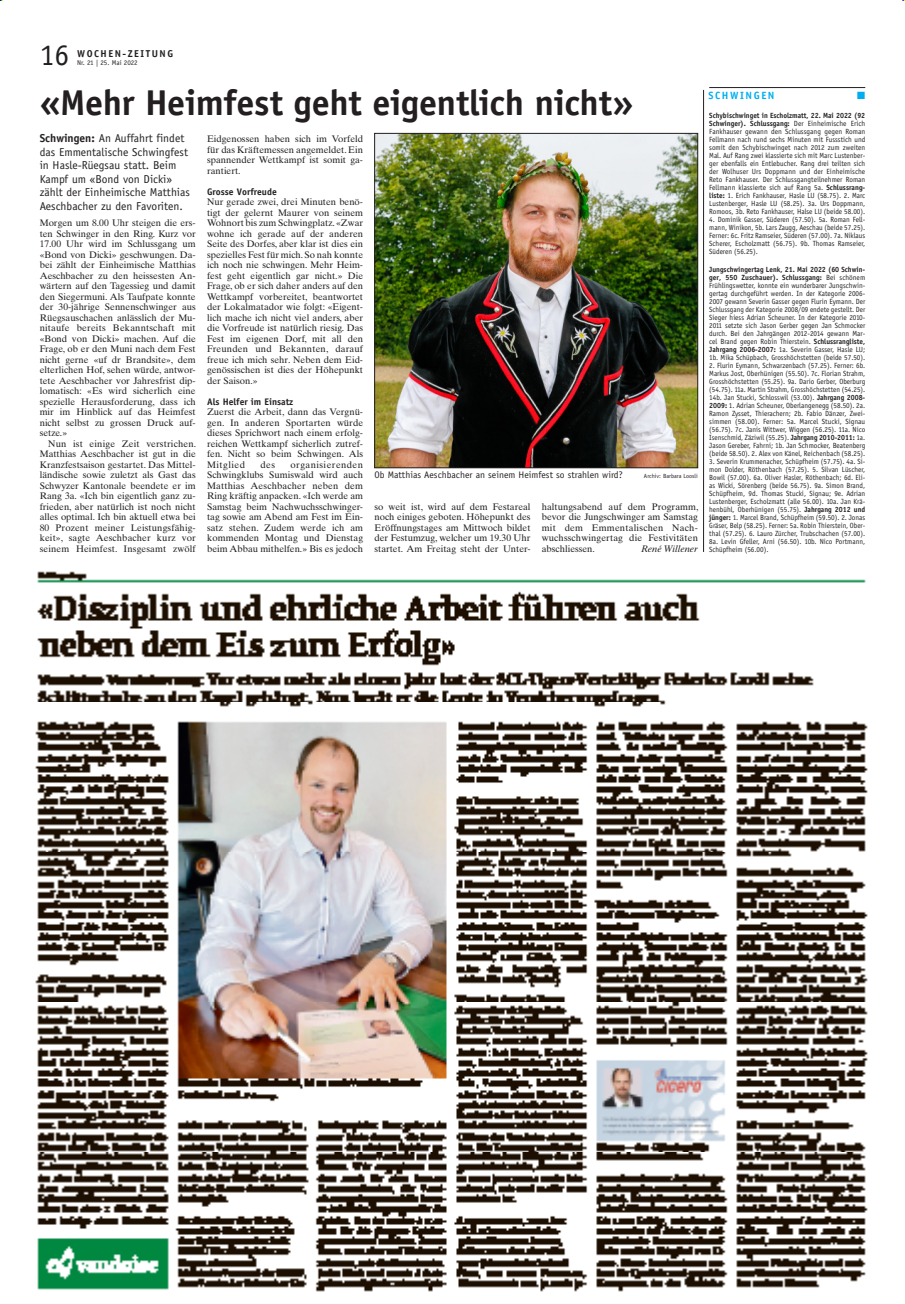
<style>
.page{position:relative;width:905px;height:1304px;background:#fff}
.page>*{position:absolute;margin:0;border:0;box-sizing:border-box;transform-origin:0 0}
.t1{font:700 36px "AT Officina Sans";letter-spacing:-.01em;color:#231f20}
.t2{font:30px "AT Officina Sans";color:#231f20}
.t3{font:11.5px/13.5px "AT Officina Sans";color:#231f20}
.Grundschrift{font:700 10.5px "AT Officina Sans";letter-spacing:.15em;color:#00aeef}
.Grundschrift-2{font:10.5px "Zapf Dingbats ITC";color:#00aeef}
.t4{font:700 10px "AT Officina Sans";letter-spacing:.15em;color:#231f20}
.Grundschrift_o__Einz{font:9.5px/10.5px "Times Ten";color:#231f20;text-align:justify}
.t5{font:9.5px "AT Officina Sans";color:#231f20}
.Grundschrift_o__Einz-2{font:700 9.5px "AT Officina Sans";color:#231f20}
.Grundschrift_o__Einz-3{font:italic 9.5px "Times Ten";color:#231f20}
.t6{font:7.5px/8px "AT Officina Sans";color:#231f20;text-align:justify;scale:.95 1}
.t7{font:7.5px/8px "AT Officina Sans";color:#231f20;text-align:justify}
.t8{font:7px "AT Officina Sans";color:#231f20}
.t9{font:6px "AT Officina Sans";color:#231f20}
.s1{font-weight:700}
</style>
<div class="page">
<hr style="left:703px;top:90px;width:1px;height:462px;background:#231f20">
<img style="left:35px;top:571px;width:833px;height:721px">
<img style="left:376px;top:135px;width:319px;height:331px">
<div style="left:374px;top:133px;width:323px;height:335px;border:1px solid #231f20"></div>
<hr style="left:709px;top:87px;width:156px;height:1px;background:#231f20">
<p class="t2" style="left:40px;top:37px;width:31px">16</p>
<p class="t4" style="left:77px;top:48px;width:97px">WOCHEN-ZEITUNG</p>
<p class="t8" style="left:77px;top:59px;width:62px">Nr. 21 | 25. Mai 2022</p>
<p class="t1" style="left:40px;top:80px;width:595px">«Mehr Heimfest geht eigentlich nicht»</p>
<p class="t3" style="left:40px;top:132px;width:152px"><span class="s1">Schwingen:</span> An Auffahrt findet das Emmentalische Schwingfest in Hasle-Rüegsau statt. Beim<br>Kampf um «Bond von Dicki» zählt der Einheimische Matthias<br>Aeschbacher zu den Favoriten.</p>
<p class="Grundschrift_o__Einz" style="left:207px;top:134px;width:157px">Eidgenossen haben sich im Vorfeld für das Kräftemessen angemeldet. Ein spannender Wettkampf ist somit ga&shy;rantiert.</p>
<p class="Grundschrift_o__Einz-2" style="left:207px;top:186px;width:71px">Grosse Vorfreude</p>
<p class="Grundschrift_o__Einz" style="left:207px;top:197px;width:157px">Nur gerade zwei, drei Minuten benö&shy;tigt der gelernt Maurer von seinem Wohnort bis zum Schwingplatz. «Zwar wohne ich gerade auf der anderen Seite des Dorfes, aber klar ist dies ein spezielles Fest für mich. So nah konnte ich noch nie schwingen. Mehr Heim&shy;fest geht eigentlich gar nicht.» Die Frage, ob er sich daher anders auf den Wettkampf vorbereitet, beantwortet der Lokalmatador wie folgt: «Eigent&shy;lich mache ich nicht viel anders, aber die Vorfreude ist natürlich riesig. Das Fest im eigenen Dorf, mit all den Freunden und Bekannten, darauf freue ich mich sehr. Neben dem Eid&shy;genössischen ist dies der Höhepunkt der Saison.»</p>
<p class="Grundschrift_o__Einz-2" style="left:207px;top:396px;width:88px">Als Helfer im Einsatz</p>
<p class="Grundschrift_o__Einz" style="left:207px;top:407px;width:158px">Zuerst die Arbeit, dann das Vergnü&shy;gen. In anderen Sportarten würde dieses Sprichwort nach einem erfolg&shy;reichen Wettkampf sicherlich zutref&shy;fen. Nicht so beim Schwingen. Als Mitglied</p>
<p class="Grundschrift_o__Einz" style="left:40px;top:218px;width:158px">Morgen um 8.00 Uhr steigen die ers&shy;ten Schwinger in den Ring. Kurz vor 17.00 Uhr wird im Schlussgang um «Bond von Dicki» geschwungen. Da&shy;bei zählt der Einheimische Matthias Aeschbacher zu den heissesten An&shy;wärtern auf den Tagessieg und damit den Siegermuni. Als Taufpate konnte der 30-jährige Sennenschwinger aus Rüegsauschachen anlässlich der Mu&shy;nitaufe bereits Bekanntschaft mit «Bond von Dicki» machen. Auf die Frage, ob er den Muni nach dem Fest nicht gerne «uf dr Brandsite», dem elterlichen Hof, sehen würde, antwor&shy;tete Aeschbacher vor Jahresfrist dip&shy;lomatisch: «Es wird sicherlich eine spezielle Herausforderung, dass ich mir im Hinblick auf das Heimfest nicht selbst zu grossen Druck auf&shy;setze.»</p>
<p class="Grundschrift_o__Einz" style="left:40px;top:438px;width:158px;text-indent:9px">Nun ist einige Zeit verstrichen.<br>Matthias Aeschbacher ist gut in die Kranzfestsaison gestartet. Das Mittel&shy;ländische sowie zuletzt als Gast das Schwyzer Kantonale beendete er im Rang 3a. «Ich bin eigentlich ganz zu&shy;frieden, aber natürlich ist noch nicht alles optimal. Ich bin aktuell etwa bei 80 Prozent meiner Leistungsfähig&shy;keit», sagte Aeschbacher kurz vor seinem Heimfest. Insgesamt zwölf</p>
<p class="Grundschrift_o__Einz" style="left:207px;top:459px;width:157px;text-indent:83px">organisierenden Schwingklubs Sumiswald wird auch Matthias Aeschbacher neben dem Ring kräftig anpacken. «Ich werde am Samstag beim Nachwuchsschwinger&shy;tag sowie am Abend am Fest im Ein&shy;satz stehen. Zudem werde ich am kommenden Montag und Dienstag beim Abbau mithelfen.» Bis es jedoch</p>
<p class="Grundschrift_o__Einz" style="left:260px;top:459px;width:16px">des</p>
<p class="t5" style="left:374px;top:470px;width:250px">Ob Matthias Aeschbacher an seinem Heimfest so strahlen wird?</p>
<p class="t9" style="left:643px;top:473px;width:55px">Archiv: Barbara Loosli</p>
<p class="Grundschrift_o__Einz" style="left:374px;top:501px;width:157px">so weit ist, wird auf dem Festareal noch einiges geboten. Höhepunkt des Eröffnungstages am Mittwoch bildet der Festumzug, welcher um 19.30 Uhr startet. Am Freitag steht der Unter-</p>
<p class="Grundschrift_o__Einz" style="left:541px;top:501px;width:158px">haltungsabend auf dem Programm, bevor die Jungschwinger am Samstag mit dem Emmentalischen Nach&shy;wuchsschwingertag die Festivitäten abschliessen.</p>
<p class="Grundschrift_o__Einz-3" style="left:641px;top:543px;width:58px">René Willener</p>
<p class="Grundschrift" style="left:708px;top:89px;width:68px">SCHWINGEN</p>
<p class="Grundschrift-2" style="left:857px;top:91px;width:9px">■</p>
<p class="t7" style="left:709px;top:112px;width:157px"><span class="s1">Schybischwinget in Escholzmatt, 22. Mai 2022 (92<br>Schwinger). Schlussgang:</span> Der Einheimische Erich Fankhauser gewann den Schlussgang gegen Roman Fellmann nach rund sechs Minuten mit Fussstich und somit den Schybischwinget nach 2012 zum zweiten Mal. Auf Rang zwei klassierte sich mit Marc Lustenber&shy;ger ebenfalls ein Entlebucher. Rang drei teilten sich der Wolhuser Urs Doppmann und der Einheimische Reto Fankhauser. Der Schlussgangteilnehmer Roman Fellmann klassierte sich auf Rang 5a. <span class="s1">Schlussrang&shy;liste:</span> 1. Erich Fankhauser, Hasle LU (58.75). 2. Marc Lustenberger, Hasle LU (58.25). 3a. Urs Doppmann, Romoos, 3b. Reto Fankhauser, Halse LU (beide 58.00).</p>
<p class="t6" style="left:709px;top:216px;width:166px">4. Dominik Gasser, Süderen (57.50). 5a. Roman Fell&shy;mann, Winikon, 5b. Lars Zaugg, Aeschau (beide 57.25).<br>Ferner: 6c. Fritz Ramseier, Süderen (57.00). 7a. Niklaus Scherer, Escholzmatt (56.75). 9b. Thomas Ramseier, Süderen (56.25).</p>
<p class="t7" style="left:709px;top:265px;width:157px"><span class="s1">Jungschwingertag Lenk, 21. Mai 2022 (60 Schwin&shy;ger, 550 Zuschauer). Schlussgang:</span> Bei schönem Frühlingswetter, konnte ein wunderbarer Jungschwin&shy;gertag durchgeführt werden. In der Kategorie 2006- 2007 gewann Severin Gasser gegen Flurin Eymann. Der Schlussgang der Kategorie 2008/09 endete gestellt. Der Sieger hiess Adrian Scheuner. In der Kategorie 2010- 2011 setzte sich Jason Gerber gegen Jan Schmocker durch. Bei den Jahrgängen 2012-2014 gewann Mar&shy;cel Brand gegen Robin Thierstein. <span class="s1">Schlussrangliste, Jahrgang 2006-2007:</span> 1a. Severin Gasser, Hasle LU; 1b. Mika Schüpbach, Grosshöchstetten (beide 57.50).</p>
<p class="t6" style="left:709px;top:361px;width:166px">2. Flurin Eymann, Schwarzenbach (57.25). Ferner: 6b.<br>Markus Jost, Oberhünigen (55.50). 7c. Florian Strahm, Grosshöchstetten (55.25). 9a. Dario Gerber, Oberburg (54.75). 11a. Martin Strahm, Grosshöchstetten (54.25).<br>14b. Jan Stucki, Schlosswil (53.00). <span class="s1">Jahrgang 2008- 2009:</span> 1. Adrian Scheuner, Oberlangenegg (58.50). 2a.<br>Ramon Zysset, Thierachern; 2b. Fabio Dänzer, Zwei&shy;simmen (58.00). Ferner: 5a. Marcel Stucki, Signau (56.75). 7c. Janis Wittwer, Wiggen (56.25). 11a. Nico Isenschmid, Zäziwil (55.25). <span class="s1">Jahrgang 2010-2011:</span> 1a.<br>Jason Gereber, Fahrni; 1b. Jan Schmocker, Beatenberg (beide 58.50). 2. Alex von Känel, Reichenbach (58.25).</p>
<p class="t6" style="left:709px;top:457px;width:166px">3. Severin Krummenacher, Schüpfheim (57.75). 4a. Si&shy;mon Dolder, Röthenbach (57.25). 5. Silvan Lüscher, Bowil (57.00). 6a. Oliver Hasler, Röthenbach; 6d. Eli&shy;as Wicki, Sörenberg (beide 56.75). 9a. Simon Brand, Schüpfheim, 9d. Thomas Stucki, Signau; 9e. Adrian Lustenberger, Escholzmatt (alle 56.00). 10a. Jan Krä&shy;henbühl, Oberhünigen (55.75). <span class="s1">Jahrgang 2012 und jünger:</span> 1. Marcel Brand, Schüpfheim (59.50). 2. Jonas Gräser, Belp (58.25). Ferner: 5a. Robin Thierstein, Ober&shy;thal (57.25). 6. Lauro Zürcher, Trubschachen (57.00).<br>8a. Levin Gfeller, Arni (56.50). 10b. Nico Portmann, Schüpfheim (56.00).</p>
</div>
